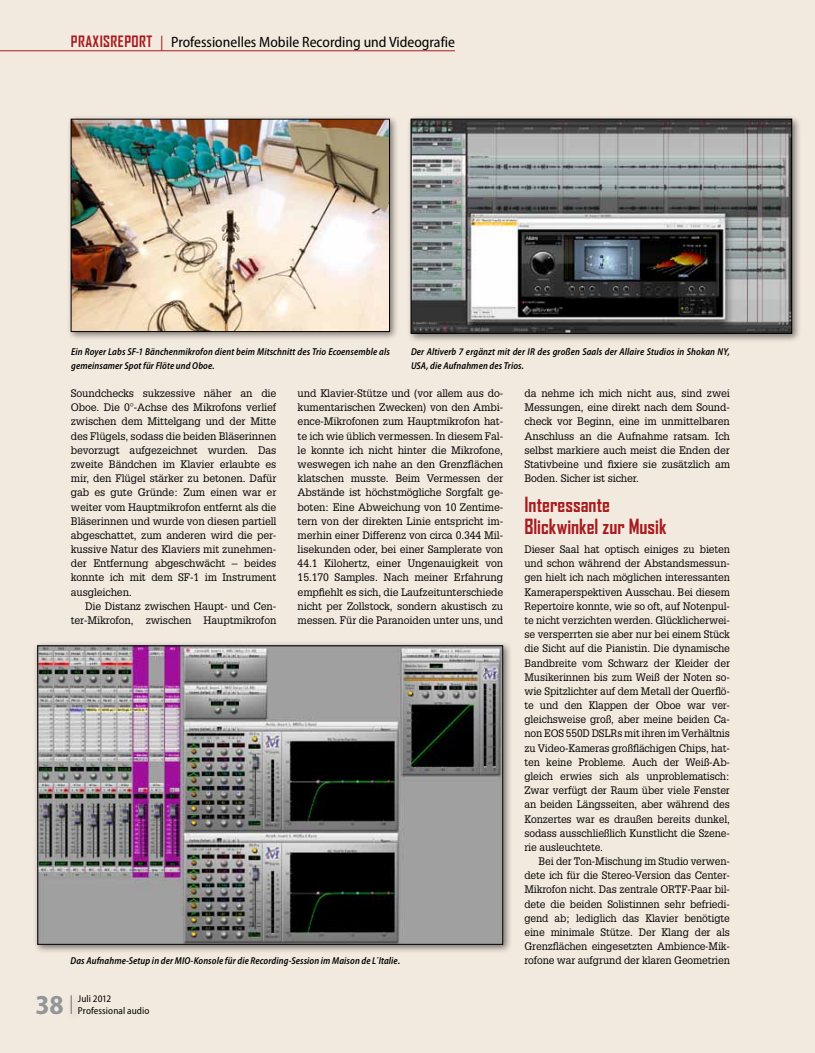
<style>
.page{position:relative;width:815px;height:1053px;background:#fff}
.page>*{position:absolute;margin:0;border:0;box-sizing:border-box;transform-origin:0 0}
.t1{font:700 semi-condensed 27.5px "Myriad Pro";color:#939598}
.t2{font:700 20px/21.2px "Agency FB";color:#a71b1f}
.t3{font:semi-condensed 15px "Myriad Pro";color:#000}
.t4{font:10.62px/14.1px "Glypha LT Std";letter-spacing:-.01em;color:#000;text-align:justify}
.t5{font:10.62px/14.1px "Glypha LT Std";letter-spacing:-.01em;color:#000;text-align:justify;scale:.96 1}
.t6{font:italic 600 semi-condensed 10px/14.1px "Myriad Pro";letter-spacing:.01em;color:#000;scale:.95 1}
.t7{font:semi-condensed 10px/11.9px "Myriad Pro";letter-spacing:.005em;color:#000}
.s1{font-family:"Agency FB";font-weight:700;font-stretch:normal;color:#a71b1f}
.s2{color:#a71b1f}
</style>
<div class="page">
<div style="left:0;top:0;width:815px;height:1052px;background:#f3eadf"></div>
<svg style="left:71px;top:995px;width:1px;height:18px"></svg>
<hr style="left:0;top:50px;width:455px;height:1px;background:#a71b1f">
<div style="left:66px;top:114px;width:333px;height:227px;background:#000;opacity:.5"></div>
<img style="left:73px;top:121px;width:315px;height:209px">
<div style="left:71px;top:119px;width:319px;height:213px;border:1px solid #000"></div>
<div style="left:33px;top:641px;width:480px;height:312px;background:#000;opacity:.5"></div>
<img style="left:39px;top:647px;width:462px;height:295px">
<div style="left:37px;top:645px;width:466px;height:299px;border:1px solid #000"></div>
<div style="left:406px;top:114px;width:395px;height:229px;background:#000;opacity:.5"></div>
<img style="left:413px;top:121px;width:377px;height:210px">
<div style="left:411px;top:119px;width:381px;height:214px;border:1px solid #000"></div>
<h3 class="t3" style="left:71px;top:34px;width:386px"><span class="s1">Praxisreport</span> <span class="s2">|</span> Professionelles Mobile Recording und Videografie</h3>
<p class="t6" style="left:71px;top:344px;width:337px">Ein Royer Labs SF-1 Bänchenmikrofon dient beim Mitschnitt des Trio Ecoensemble als gemeinsamer Spot für Flöte und Oboe.</p>
<p class="t6" style="left:411px;top:344px;width:337px">Der Altiverb 7 ergänzt mit der IR des großen Saals der Allaire Studios in Shokan NY,<br>USA, die Aufnahmen des Trios.</p>
<p class="t4" style="left:298px;top:386px;width:207px">und Klavier-Stütze und (vor allem aus do&shy;kumentarischen Zwecken) von den Ambi&shy;ence-Mikrofonen zum Hauptmikrofon hat&shy;te ich wie üblich vermessen. In diesem Fal&shy;le konnte ich nicht hinter die Mikrofone, weswegen ich nahe an den Grenzflächen klatschen musste. Beim Vermessen der Abstände ist höchstmögliche Sorgfalt ge&shy;boten: Eine Abweichung von 10 Zentime&shy;tern von der direkten Linie entspricht im&shy;merhin einer Differenz von circa 0.344 Mil&shy;lisekunden oder, bei einer Samplerate von 44.1 Kilohertz, einer Ungenauigkeit von 15.170 Samples. Nach meiner Erfahrung empfiehlt es sich, die Laufzeitunterschiede nicht per Zollstock, sondern akustisch zu messen. Für die Paranoiden unter uns, und</p>
<p class="t4" style="left:524px;top:386px;width:207px">da nehme ich mich nicht aus, sind zwei Messungen, eine direkt nach dem Sound&shy;check vor Beginn, eine im unmittelbaren Anschluss an die Aufnahme ratsam. Ich selbst markiere auch meist die Enden der Stativbeine und fixiere sie zusätzlich am Boden. Sicher ist sicher.</p>
<p class="t4" style="left:71px;top:386px;width:207px">Soundchecks sukzessive näher an die Oboe. Die 0°-Achse des Mikrofons verlief zwischen dem Mittelgang und der Mitte des Flügels, sodass die beiden Bläserinnen bevorzugt aufgezeichnet wurden. Das zweite Bändchen im Klavier erlaubte es mir, den Flügel stärker zu betonen. Dafür gab es gute Gründe: Zum einen war er weiter vom Hauptmikrofon entfernt als die Bläserinnen und wurde von diesen partiell abgeschattet, zum anderen wird die per&shy;kussive Natur des Klaviers mit zunehmen&shy;der Entfernung abgeschwächt – beides konnte ich mit dem SF-1 im Instrument ausgleichen.</p>
<p class="t4" style="left:71px;top:598px;width:207px;text-align:right">Die Distanz zwischen Haupt- und Cen&shy;ter-Mikrofon, zwischen Hauptmikrofon</p>
<h2 class="t2" style="left:524px;top:493px;width:143px">Interessante<br>Blickwinkel zur Musik</h2>
<p class="t5" style="left:524px;top:542px;width:216px">Dieser Saal hat optisch einiges zu bieten und schon während der Abstandsmessun&shy;gen hielt ich nach möglichen interessanten Kameraperspektiven Ausschau. Bei diesem Repertoire konnte, wie so oft, auf Notenpul&shy;te nicht verzichten werden. Glücklicherwei&shy;se versperrten sie aber nur bei einem Stück die Sicht auf die Pianistin. Die dynamische Bandbreite vom Schwarz der Kleider der Musikerinnen bis zum Weiß der Noten so&shy;wie Spitzlichter auf dem Metall der Querflö&shy;te und den Klappen der Oboe war ver&shy;gleichsweise groß, aber meine beiden Ca&shy;non EOS 550D DSLRs mit ihren im Verhältnis zu Video-Kameras großflächigen Chips, hat&shy;ten keine Probleme. Auch der Weiß-Ab&shy;gleich erwies sich als unproblematisch:<br>Zwar verfügt der Raum über viele Fenster an beiden Längsseiten, aber während des Konzertes war es draußen bereits dunkel, sodass ausschließlich Kunstlicht die Szene&shy;rie ausleuchtete.</p>
<p class="t5" style="left:524px;top:854px;width:216px;text-indent:14px">Bei der Ton-Mischung im Studio verwen&shy;dete ich für die Stereo-Version das Center-Mikrofon nicht. Das zentrale ORTF-Paar bil&shy;dete die beiden Solistinnen sehr befriedi&shy;gend ab; lediglich das Klavier benötigte eine minimale Stütze. Der Klang der als Grenzflächen eingesetzten Ambience-Mik&shy;rofone war aufgrund der klaren Geometrien</p>
<p class="t6" style="left:71px;top:954px;width:348px">Das Aufnahme-Setup in der MIO-Konsole für die Recording-Session im Maison de L´Italie.</p>
<h1 class="t1" style="left:35px;top:989px;width:30px">38</h1>
<p class="t7" style="left:78px;top:992px;width:73px">Juli 2012<br>Professional audio</p>
</div>
